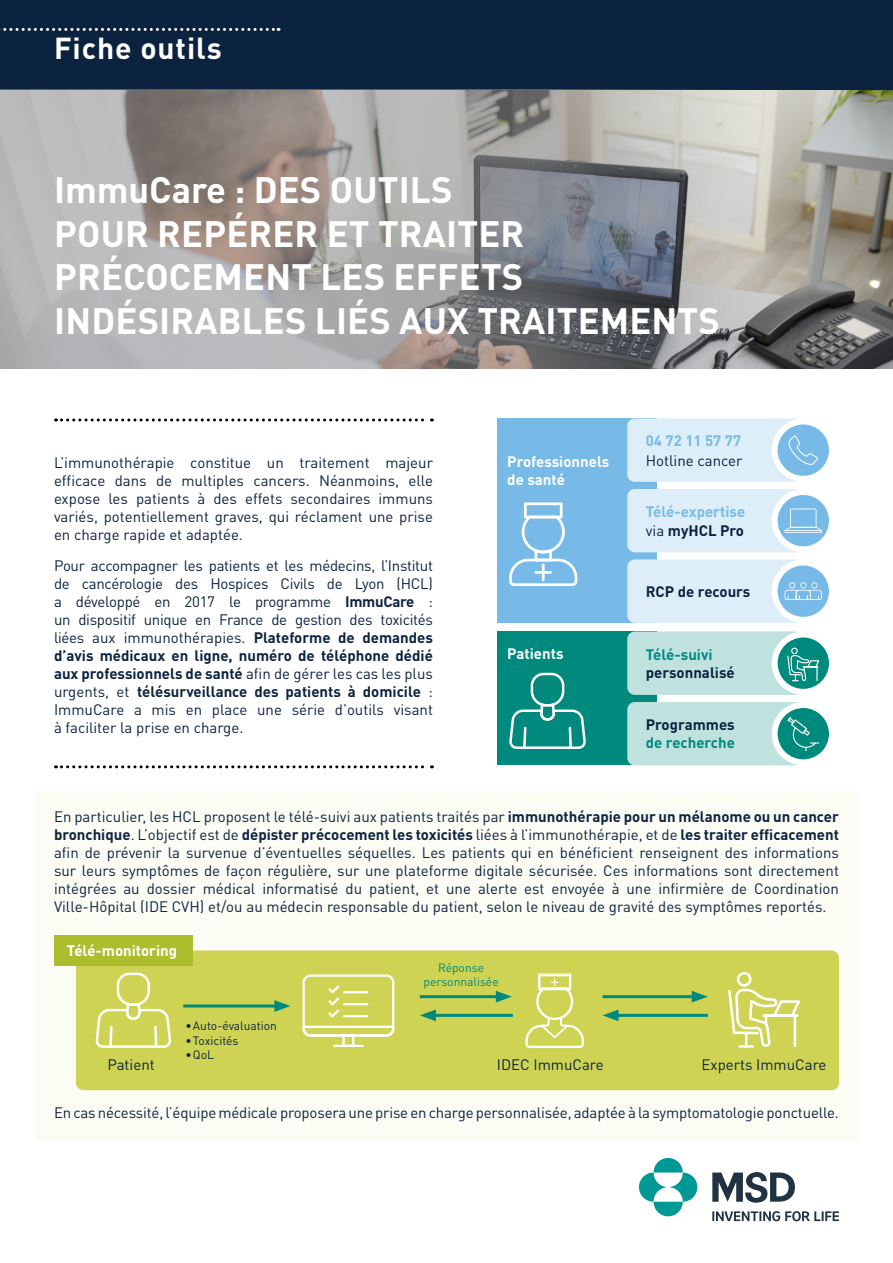
<style>
.page{position:relative;width:893px;height:1263px;background:#fff}
.page>*{position:absolute;margin:0;border:0;box-sizing:border-box;transform-origin:0 0}
.t1{font:700 36.3px/43.5px "DINOT";letter-spacing:.005em;color:#fff}
.t2{font:700 30px "DINOT";letter-spacing:.03em;color:#fff}
.t3{font:15px/18px "DINOT";color:#0c2340;text-align:justify}
.t4{font:700 15px "DINOT";color:#0c2340}
.t5{font:700 15px/18px "DINOT";color:#fff}
.t6{font:700 15px "DINOT";color:#77bae7}
.t7{font:700 15px "DINOT";color:#00897d}
.t8{font:12px "DINOT";color:#0c2340}
.t9{font:12px/14.4px "DINOT";color:#00897d;text-align:center}
.s1{font-weight:700}
.s2{font-weight:400}
</style>
<div class="page">
<svg style="left:712px;top:1211px;width:127px;height:10px"></svg>
<svg style="left:712px;top:1172px;width:83px;height:31px"></svg>
<svg style="left:654px;top:1158px;width:29px;height:14px"></svg>
<svg style="left:639px;top:1172px;width:29px;height:30px"></svg>
<svg style="left:654px;top:1202px;width:29px;height:14px"></svg>
<svg style="left:668px;top:1172px;width:29px;height:30px"></svg>
<img style="left:758px;top:89px;width:135px;height:280px">
<div style="left:0;top:0;width:893px;height:89px;background:#0c2340"></div>
<svg style="left:0;top:28px;width:279px;height:3px"></svg>
<svg style="left:0;top:89px;width:758px;height:280px;background:#9f9e9e"></svg>
<svg style="left:56px;top:765px;width:376px;height:3px"></svg>
<svg style="left:56px;top:418px;width:376px;height:3px"></svg>
<div style="left:35px;top:791px;width:823px;height:349px;background:#fbfcf3"></div>
<div style="left:76px;top:950px;width:763px;height:140px;background:#ced354;border-radius:8px"></div>
<div style="left:54px;top:935px;width:138px;height:31px;background:#acbe2e"></div>
<svg style="left:95px;top:973px;width:76px;height:75px"></svg>
<svg style="left:302px;top:974px;width:92px;height:71px"></svg>
<hr style="left:333px;top:1045px;width:31px;height:2px;background:#fff">
<hr style="left:183px;top:1004px;width:97px;height:3px;background:#00897d">
<svg style="left:274px;top:1000px;width:16px;height:12px"></svg>
<hr style="left:420px;top:995px;width:81px;height:3px;background:#00897d">
<svg style="left:496px;top:991px;width:16px;height:11px"></svg>
<hr style="left:602px;top:995px;width:95px;height:3px;background:#00897d">
<svg style="left:692px;top:991px;width:16px;height:11px"></svg>
<hr style="left:430px;top:1014px;width:83px;height:3px;background:#00897d">
<svg style="left:420px;top:1009px;width:16px;height:12px"></svg>
<hr style="left:613px;top:1014px;width:95px;height:3px;background:#00897d">
<svg style="left:602px;top:1009px;width:16px;height:12px"></svg>
<svg style="left:728px;top:972px;width:72px;height:76px"></svg>
<svg style="left:525px;top:973px;width:59px;height:75px"></svg>
<div style="left:497px;top:418px;width:160px;height:205px;background:#77bae7"></div>
<div style="left:497px;top:631px;width:160px;height:134px;background:#00897d"></div>
<div style="left:627px;top:418px;width:176px;height:64px;background:#ddeef9;border-radius:8px"></div>
<div style="left:627px;top:631px;width:176px;height:64px;background:#bfe2df;border-radius:8px"></div>
<div style="left:627px;top:489px;width:176px;height:63px;background:#ddeef9;border-radius:8px"></div>
<div style="left:627px;top:702px;width:176px;height:63px;background:#bfe2df;border-radius:8px"></div>
<div style="left:627px;top:559px;width:176px;height:64px;background:#ddeef9;border-radius:8px"></div>
<svg style="left:775px;top:421px;width:57px;height:58px"></svg>
<div style="left:772px;top:418px;width:63px;height:64px;border:6px solid #fff;border-radius:50%"></div>
<svg style="left:775px;top:634px;width:57px;height:58px"></svg>
<div style="left:772px;top:631px;width:63px;height:64px;border:6px solid #fff;border-radius:50%"></div>
<svg style="left:509px;top:502px;width:68px;height:84px"></svg>
<hr style="left:542px;top:564px;width:3px;height:17px;background:#fff">
<hr style="left:534px;top:571px;width:18px;height:3px;background:#fff">
<svg style="left:509px;top:673px;width:77px;height:76px"></svg>
<svg style="left:775px;top:492px;width:57px;height:57px"></svg>
<div style="left:772px;top:489px;width:63px;height:63px;border:6px solid #fff;border-radius:50%"></div>
<svg style="left:775px;top:705px;width:57px;height:57px"></svg>
<div style="left:772px;top:702px;width:63px;height:63px;border:6px solid #fff;border-radius:50%"></div>
<svg style="left:775px;top:562px;width:57px;height:58px;background:#8cc4ea"></svg>
<div style="left:772px;top:559px;width:63px;height:64px;border:6px solid #fff;border-radius:50%"></div>
<svg style="left:788px;top:435px;width:30px;height:30px"></svg>
<svg style="left:785px;top:508px;width:37px;height:25px"></svg>
<svg style="left:785px;top:582px;width:37px;height:18px"></svg>
<svg style="left:787px;top:648px;width:32px;height:33px"></svg>
<svg style="left:787px;top:717px;width:32px;height:33px"></svg>
<p class="t2" style="left:54px;top:29px;width:169px">Fiche outils</p>
<p class="t1" style="left:54px;top:167px;width:472px">ImmuCare : DES OUTILS<br>POUR REPÉRER ET TRAITER</p>
<p class="t1" style="left:54px;top:255px;width:471px">PRÉCOCEMENT LES EFFETS</p>
<p class="t1" style="left:54px;top:298px;width:667px">INDÉSIRABLES LIÉS AUX TRAITEMENTS</p>
<p class="t3" style="left:54px;top:454px;width:380px">L’immunothérapie constitue un traitement majeur efficace dans de multiples cancers. Néanmoins, elle expose les patients à des effets secondaires immuns variés, potentiellement graves, qui réclament une prise en charge rapide et adaptée.</p>
<p class="t3" style="left:54px;top:556px;width:380px">Pour accompagner les patients et les médecins, l’Institut de cancérologie des Hospices Civils de Lyon (HCL) a développé en 2017 le programme <span class="s1">ImmuCare</span> : un dispositif unique en France de gestion des toxicités liées aux immunothérapies. <span class="s1">Plateforme de demandes d’avis médicaux en ligne, numéro de téléphone dédié aux professionnels de santé</span> afin de gérer les cas les plus urgents, et <span class="s1">télésurveillance des patients à domicile</span> :<br>ImmuCare a mis en place une série d’outils visant à faciliter la prise en charge.</p>
<p class="t5" style="left:507px;top:452px;width:104px">Professionnels de santé</p>
<p class="t5" style="left:507px;top:645px;width:58px">Patients</p>
<p class="t6" style="left:646px;top:431px;width:97px">04 72 11 57 77</p>
<p class="t3" style="left:646px;top:451px;width:98px">Hotline cancer</p>
<p class="t6" style="left:646px;top:501px;width:101px">Télé-expertise</p>
<p class="t4" style="left:646px;top:521px;width:100px"><span class="s2">via</span> myHCL Pro</p>
<p class="t4" style="left:646px;top:582px;width:106px">RCP de recours</p>
<p class="t7" style="left:646px;top:645px;width:68px">Télé-suivi</p>
<p class="t4" style="left:646px;top:663px;width:90px">personnalisé</p>
<p class="t4" style="left:646px;top:715px;width:90px">Programmes</p>
<p class="t7" style="left:646px;top:733px;width:91px">de recherche</p>
<p class="t3" style="left:54px;top:807px;width:786px">En particulier, les HCL proposent le télé-suivi aux patients traités par <span class="s1">immunothérapie pour un mélanome ou un cancer bronchique</span>. L’objectif est de <span class="s1">dépister précocement les toxicités</span> liées à l’immunothérapie, et de <span class="s1">les traiter efficacement </span>afin de prévenir la survenue d’éventuelles séquelles. Les patients qui en bénéficient renseignent des informations sur leurs symptômes de façon régulière, sur une plateforme digitale sécurisée. Ces informations sont directement intégrées au dossier médical informatisé du patient, et une alerte est envoyée à une infirmière de Coordination Ville-Hôpital (IDE CVH) et/ou au médecin responsable du patient, selon le niveau de gravité des symptômes reportés.</p>
<p class="t5" style="left:67px;top:941px;width:112px">Télé-monitoring</p>
<p class="t3" style="left:107px;top:1055px;width:49px">Patient</p>
<p class="t8" style="left:185px;top:1018px;width:93px">•Auto-évaluation</p>
<p class="t8" style="left:185px;top:1033px;width:55px">•Toxicités</p>
<p class="t8" style="left:185px;top:1047px;width:30px">•QoL</p>
<p class="t9" style="left:424px;top:960px;width:77px">Réponse personnalisée</p>
<p class="t3" style="left:497px;top:1055px;width:108px">IDEC ImmuCare</p>
<p class="t3" style="left:701px;top:1055px;width:126px">Experts ImmuCare</p>
<p class="t3" style="left:54px;top:1104px;width:786px">En cas nécessité, l’équipe médicale proposera une prise en charge personnalisée, adaptée à la symptomatologie ponctuelle.</p>
</div>
